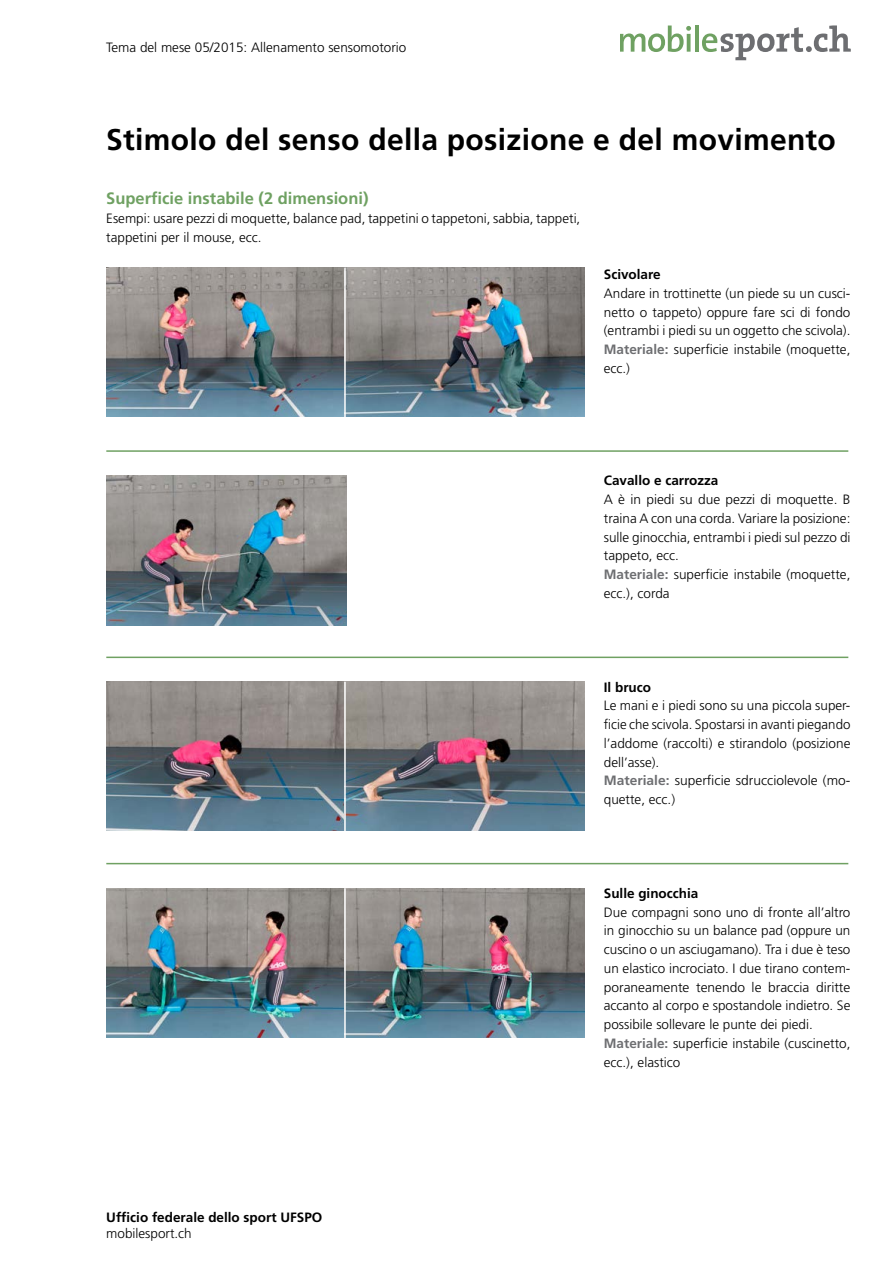
<style>
.page{position:relative;width:893px;height:1263px;background:#fff}
.page>*{position:absolute;margin:0;border:0;box-sizing:border-box;transform-origin:0 0}
.H1_Haupttitel_24pt{font:700 30px "Frutiger LT";letter-spacing:.01em;color:#000}
.H2_Titel_gruen_11pt{font:700 16.5px "Frutiger LT";color:#6fa162}
.P_Gundtext_i{font:300 13.5px/18.8px "Frutiger LT";color:#000}
.H3_Titel_4{font:700 13.5px "Frutiger LT";color:#000}
.s1{font-weight:700;color:#6d6e71}
</style>
<div class="page">
<svg style="left:620px;top:26px;width:71px;height:26px"></svg>
<hr style="left:695px;top:26px;width:4px;height:26px;background:#6fa162">
<svg style="left:702px;top:26px;width:148px;height:34px"></svg>
<hr style="left:106px;top:450px;width:742px;height:2px;background:#6fa162">
<hr style="left:106px;top:657px;width:742px;height:1px;background:#6fa162">
<hr style="left:106px;top:863px;width:742px;height:1px;background:#6fa162">
<img style="left:106px;top:267px;width:238px;height:149px">
<img style="left:346px;top:267px;width:238px;height:149px">
<img style="left:106px;top:475px;width:241px;height:150px">
<img style="left:106px;top:682px;width:238px;height:149px">
<img style="left:346px;top:682px;width:238px;height:149px">
<img style="left:106px;top:888px;width:238px;height:149px">
<img style="left:346px;top:888px;width:238px;height:149px">
<p class="P_Gundtext_i" style="left:106px;top:38px;width:302px">Tema del mese 05/2015: Allenamento sensomotorio</p>
<p class="H1_Haupttitel_24pt" style="left:106px;top:122px;width:731px">Stimolo del senso della posizione e del movimento</p>
<h2 class="H2_Titel_gruen_11pt" style="left:106px;top:189px;width:264px">Superficie instabile (2 dimensioni)</h2>
<p class="P_Gundtext_i" style="left:106px;top:209px;width:476px">Esempi: usare pezzi di moquette, balance pad, tappetini o tappetoni, sabbia, tappeti, tappetini per il mouse, ecc.</p>
<h3 class="H3_Titel_4" style="left:604px;top:266px;width:58px">Scivolare</h3>
<p class="P_Gundtext_i" style="left:604px;top:284px;width:248px;text-align:justify">Andare in trottinette (un piede su un cusci&shy;netto o tappeto) oppure fare sci di fondo (entrambi i piedi su un oggetto che scivola).</p>
<p class="P_Gundtext_i" style="left:604px;top:340px;width:248px"><span class="s1">Materiale:</span> superficie instabile (moquette, ecc.)</p>
<h3 class="H3_Titel_4" style="left:604px;top:473px;width:116px">Cavallo e carrozza</h3>
<p class="P_Gundtext_i" style="left:604px;top:490px;width:248px;text-align:justify">A è in piedi su due pezzi di moquette. B traina A con una corda. Variare la posizione: sulle ginocchia, entrambi i piedi sul pezzo di tappeto, ecc.</p>
<p class="P_Gundtext_i" style="left:604px;top:565px;width:248px"><span class="s1">Materiale:</span> superficie instabile (moquette, ecc.), corda</p>
<h3 class="H3_Titel_4" style="left:604px;top:679px;width:49px">Il bruco</h3>
<p class="P_Gundtext_i" style="left:604px;top:696px;width:248px;text-align:justify">Le mani e i piedi sono su una piccola super&shy;ficie che scivola. Spostarsi in avanti piegando l’addome (raccolti) e stirandolo (posizione dell’asse).</p>
<p class="P_Gundtext_i" style="left:604px;top:771px;width:248px"><span class="s1">Materiale:</span> superficie sdrucciolevole (mo&shy;quette, ecc.)</p>
<p class="H3_Titel_4" style="left:106px;top:1209px;width:218px">Ufficio federale dello sport UFSPO</p>
<p class="P_Gundtext_i" style="left:106px;top:1224px;width:87px">mobilesport.ch</p>
<h3 class="H3_Titel_4" style="left:604px;top:885px;width:96px">Sulle ginocchia</h3>
<p class="P_Gundtext_i" style="left:604px;top:903px;width:248px;text-align:justify">Due compagni sono uno di fronte all’altro in ginocchio su un balance pad (oppure un cuscino o un asciugamano). Tra i due è teso un elastico incrociato. I due tirano contem&shy;poraneamente tenendo le braccia diritte accanto al corpo e spostandole indietro. Se possibile sollevare le punte dei piedi.</p>
<p class="P_Gundtext_i" style="left:604px;top:1034px;width:248px"><span class="s1">Materiale:</span> superficie instabile (cuscinetto, ecc.), elastico</p>
</div>
